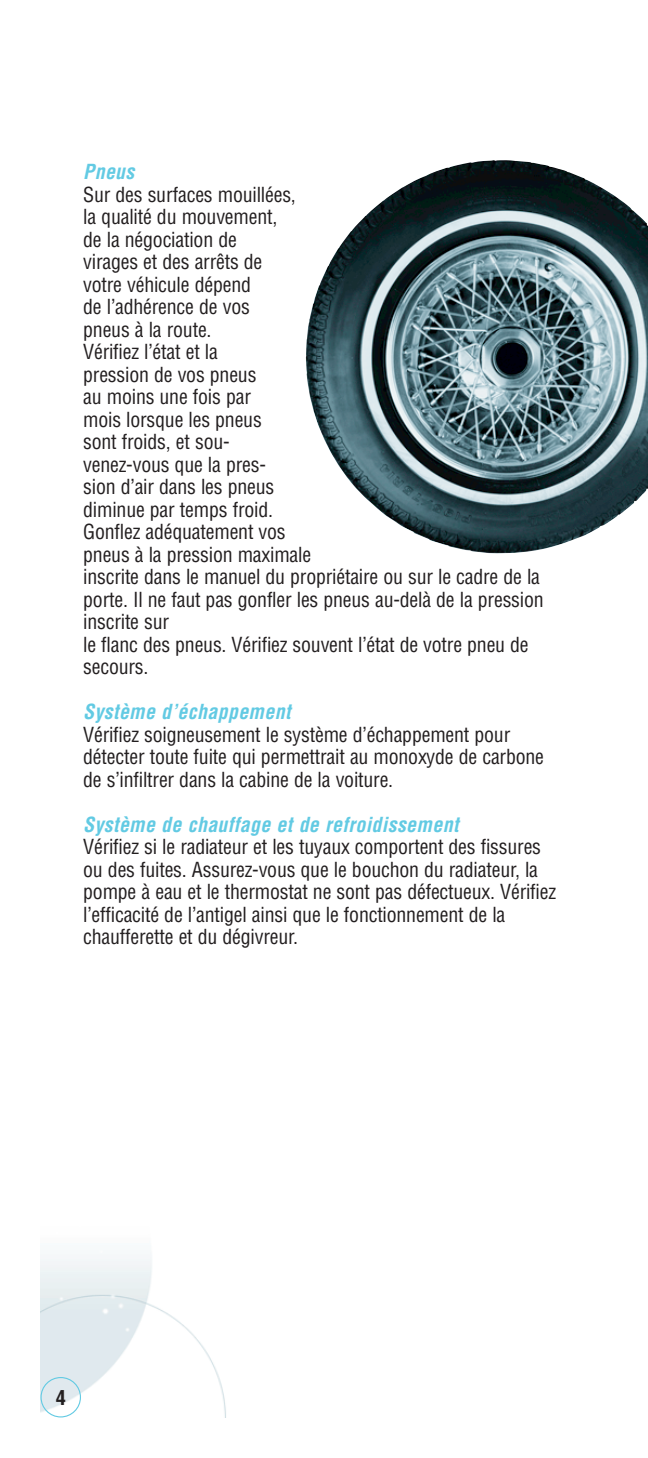
<style>
.page{position:relative;width:648px;height:1458px;background:#fff}
.page>*{position:absolute;margin:0;border:0;box-sizing:border-box;transform-origin:0 0}
.t1{font:condensed 20.25px/22.5px "Helvetica";letter-spacing:-.01em;color:#231f20}
.t2{font:italic 700 condensed 20.25px "Helvetica";color:#62cae3}
.t3{font:700 condensed 20.25px "Helvetica";color:#231f20}
</style>
<div class="page">
<img style="left:40px;top:1257px;width:186px;height:161px">
<div style="left:40px;top:1377px;width:41px;height:41px;border:2px solid #62cae3;border-radius:50%"></div>
<img style="left:306px;top:160px;width:342px;height:394px">
<p class="t2" style="left:83px;top:164px;width:57px">Pneus</p>
<p class="t1" style="left:83px;top:185px;width:462px">Sur des surfaces mouillées,<br>la qualité du mouvement,<br>de la négociation de<br>virages et des arrêts de<br>votre véhicule dépend<br>de l’adhérence de vos<br>pneus à la route.<br>Vérifiez l’état et la<br>pression de vos pneus<br>au moins une fois par<br>mois lorsque les pneus<br>sont froids, et sou-<br>venez-vous que la pres-<br>sion d’air dans les pneus<br>diminue par temps froid.<br>Gonflez adéquatement vos<br>pneus à la pression maximale<br>inscrite dans le manuel du propriétaire ou sur le cadre de la porte. Il ne faut pas gonfler les pneus au-delà de la pression inscrite sur<br>le flanc des pneus. Vérifiez souvent l’état de votre pneu de secours.</p>
<p class="t2" style="left:83px;top:704px;width:213px">Système d’échappement</p>
<p class="t1" style="left:83px;top:725px;width:462px">Vérifiez soigneusement le système d’échappement pour détecter toute fuite qui permettrait au monoxyde de carbone de s’infiltrer dans la cabine de la voiture.</p>
<p class="t2" style="left:83px;top:817px;width:381px">Système de chauffage et de refroidissement</p>
<p class="t1" style="left:83px;top:838px;width:474px">Vérifiez si le radiateur et les tuyaux comportent des fissures ou des fuites. Assurez-vous que le bouchon du radiateur, la pompe à eau et le thermostat ne sont pas défectueux. Vérifiez l’efficacité de l’antigel ainsi que le fonctionnement de la chaufferette et du dégivreur.</p>
<p class="t3" style="left:56px;top:1390px;width:12px">4</p>
</div>
